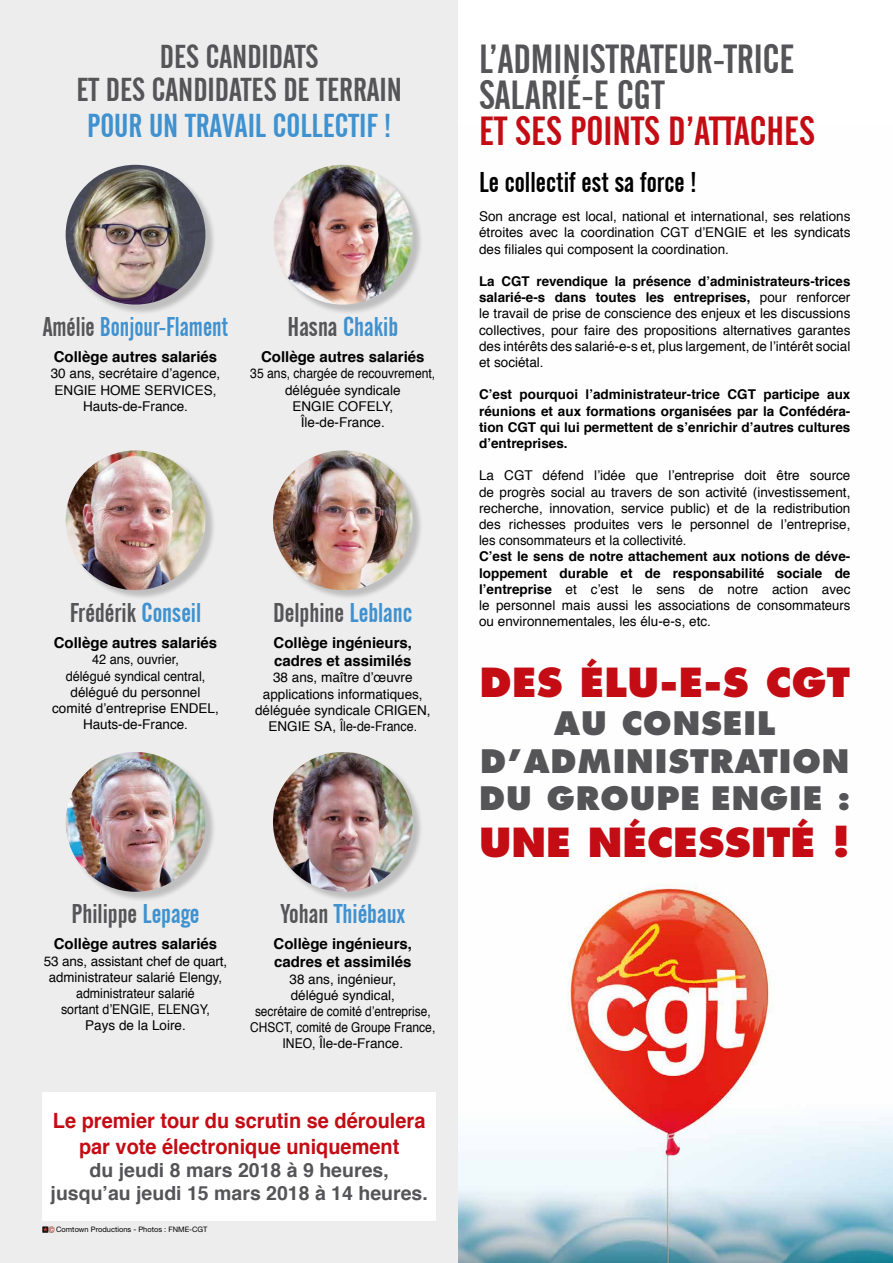
<style>
.page{position:relative;width:893px;height:1263px;background:#fff}
.page>*{position:absolute;margin:0;border:0;box-sizing:border-box;transform-origin:0 0}
.t1{font:40.5px/36px "Alternate Gothic No 2 BT";color:#555558}
.t2{font:40.5px "Alternate Gothic No 2 BT";color:#c40c14}
.t3{font:800 39px "Futura";color:#c40c14}
.t4{font:33px/33px "Alternate Gothic No 2 BT";color:#555558;text-align:center}
.t5{font:33px "Alternate Gothic No 2 BT";color:#3f91cf}
.t6{font:800 31.5px/37.8px "Futura";letter-spacing:.03em;color:#555558;text-align:center}
.t7{font:28.5px "Alternate Gothic No 2 BT";color:#000}
.t8{font:27px "Alternate Gothic No 2 BT";color:#555558}
.t9{font:27px "Alternate Gothic No 2 BT";color:#3f91cf}
.t10{font:27px "Alternate Gothic No 2 BT";color:#3f91cf;scale:.95 1}
.t11{font:700 21px/25.2px "Helvetica";color:#c40c14;text-align:center;scale:.95 1}
.t12{font:700 19.5px/23.4px "Helvetica";color:#555558;text-align:center}
.t13{font:700 15px/18px "Helvetica";color:#000}
.t14{font:13.5px/16.2px "Helvetica";color:#000;text-align:center}
.t15{font:700 13.5px/16.2px "Helvetica";color:#000;text-align:justify}
.t16{font:13.5px/16.2px "Helvetica";color:#000;text-align:center;scale:.94 1}
.t17{font:13.5px/16.2px "Helvetica";color:#000;text-align:center;scale:.9 1}
.t18{font:7.5px "Helvetica Neue LT Std";color:#000}
.s1{color:#555558}
.s2{color:#3f91cf}
.s3{font-weight:700}
</style>
<div class="page">
<img style="left:457px;top:123px;width:436px;height:1140px">
<div style="left:0;top:0;width:457px;height:1263px;background:#ededed"></div>
<div style="left:67px;top:166px;width:149px;height:149px;background:#000;opacity:.2"></div>
<img style="left:66px;top:165px;width:139px;height:140px;border-radius:70px">
<div style="left:274px;top:452px;width:149px;height:149px;background:#000;opacity:.2"></div>
<img style="left:273px;top:450px;width:140px;height:140px;border-radius:70px">
<div style="left:274px;top:166px;width:149px;height:149px;background:#000;opacity:.2"></div>
<img style="left:273px;top:165px;width:140px;height:140px;border-radius:70px">
<div style="left:67px;top:753px;width:149px;height:149px;background:#000;opacity:.2"></div>
<img style="left:66px;top:752px;width:139px;height:140px;border-radius:70px">
<div style="left:67px;top:452px;width:149px;height:149px;background:#000;opacity:.2"></div>
<img style="left:66px;top:450px;width:139px;height:140px;border-radius:70px">
<div style="left:274px;top:753px;width:149px;height:149px;background:#000;opacity:.2"></div>
<img style="left:273px;top:752px;width:140px;height:140px;border-radius:70px">
<div style="left:43px;top:1092px;width:393px;height:128px;background:#fff"></div>
<svg style="left:42px;top:1226px;width:12px;height:6px"></svg>
<h3 class="t4" style="left:76px;top:40px;width:327px">DES CANDIDATS<br>ET DES CANDIDATES DE TERRAIN</h3>
<h3 class="t5" style="left:87px;top:107px;width:306px">POUR UN TRAVAIL COLLECTIF !</h3>
<h3 class="t10" style="left:43px;top:311px;width:197px"><span class="s1">Amélie</span> Bonjour-Flament</h3>
<p class="t13" style="left:54px;top:348px;width:165px">Collège autres salariés</p>
<p class="t14" style="left:51px;top:366px;width:171px">30 ans, secrétaire d’agence,<br>ENGIE HOME SERVICES,<br>Hauts-de-France.</p>
<h3 class="t9" style="left:287px;top:311px;width:112px"><span class="s1">Hasna</span> Chakib</h3>
<p class="t13" style="left:261px;top:348px;width:165px">Collège autres salariés</p>
<p class="t17" style="left:250px;top:366px;width:207px">35 ans, chargée de recouvrement, déléguée syndicale<br>ENGIE COFELY,<br>Île-de-France.</p>
<h3 class="t8" style="left:70px;top:597px;width:133px">Frédérik <span class="s2">Conseil</span></h3>
<p class="t13" style="left:54px;top:634px;width:165px">Collège autres salariés</p>
<p class="t16" style="left:52px;top:652px;width:179px">42 ans, ouvrier,<br>délégué syndical central, délégué du personnel comité d’entreprise ENDEL,<br>Hauts-de-France.</p>
<h3 class="t8" style="left:273px;top:597px;width:141px">Delphine <span class="s2">Leblanc</span></h3>
<p class="t13" style="left:274px;top:634px;width:140px">Collège ingénieurs, cadres et assimilés</p>
<p class="t14" style="left:255px;top:670px;width:177px">38 ans, maître d’œuvre applications informatiques, déléguée syndicale CRIGEN,<br>ENGIE SA, Île-de-France.</p>
<h3 class="t8" style="left:71px;top:898px;width:130px">Philippe <span class="s2">Lepage</span></h3>
<p class="t13" style="left:54px;top:935px;width:165px">Collège autres salariés</p>
<p class="t14" style="left:44px;top:953px;width:185px">53 ans, assistant chef de quart, administrateur salarié Elengy, administrateur salarié<br>sortant d’ENGIE, ELENGY,<br>Pays de la Loire.</p>
<h3 class="t9" style="left:281px;top:898px;width:126px"><span class="s1">Yohan</span> Thiébaux</h3>
<p class="t13" style="left:274px;top:935px;width:140px">Collège ingénieurs, cadres et assimilés</p>
<p class="t14" style="left:250px;top:971px;width:187px">38 ans, ingénieur,<br>délégué syndical,<br>secrétaire de comité d’entreprise,<br>CHSCT, comité de Groupe France,<br>INEO, Île-de-France.</p>
<h3 class="t11" style="left:53px;top:1108px;width:394px">Le premier tour du scrutin se déroulera par vote électronique uniquement</h3>
<h3 class="t12" style="left:51px;top:1158px;width:379px">du jeudi 8 mars 2018 à 9 heures, jusqu’au jeudi 15 mars 2018 à 14 heures.</h3>
<p class="t18" style="left:56px;top:1225px;width:153px">Comtown Productions - Photos : FNME-CGT</p>
<h1 class="t1" style="left:479px;top:42px;width:317px">L’ADMINISTRATEUR-TRICE<br>SALARIÉ-E CGT</h1>
<h1 class="t2" style="left:479px;top:109px;width:337px">ET SES POINTS D’ATTACHES</h1>
<h3 class="t7" style="left:479px;top:167px;width:219px">Le collectif est sa force !</h3>
<p class="t14" style="left:479px;top:209px;width:373px;text-align:justify">Son ancrage est local, national et international, ses relations étroites avec la coordination CGT d’ENGIE et les syndicats des filiales qui composent la coordination.</p>
<p class="t14" style="left:479px;top:274px;width:373px;text-align:justify"><span class="s3">La CGT revendique la présence d’administrateurs-trices salarié-e-s dans toutes les entreprises,</span> pour renforcer le travail de prise de conscience des enjeux et les discussions collectives, pour faire des propositions alternatives garantes des intérêts des salarié-e-s et, plus largement, de l’intérêt social et sociétal.</p>
<p class="t15" style="left:479px;top:387px;width:373px">C’est pourquoi l’administrateur-trice CGT participe aux réunions et aux formations organisées par la Confédéra&shy;tion CGT qui lui permettent de s’enrichir d’autres cultures d’entreprises.</p>
<p class="t14" style="left:479px;top:468px;width:373px;text-align:justify">La CGT défend l’idée que l’entreprise doit être source de progrès social au travers de son activité (investissement, recherche, innovation, service public) et de la redistribution des richesses produites vers le personnel de l’entreprise, les consommateurs et la collectivité.</p>
<p class="t14" style="left:479px;top:549px;width:373px;text-align:justify"><span class="s3">C’est le sens de notre attachement aux notions de déve&shy;loppement durable et de responsabilité sociale de l’entreprise</span> et c’est le sens de notre action avec le personnel mais aussi les associations de consommateurs ou environnementales, les élu-e-s, etc.</p>
<h2 class="t3" style="left:479px;top:658px;width:372px">DES ÉLU-E-S CGT</h2>
<h3 class="t6" style="left:479px;top:704px;width:373px">AU CONSEIL<br>D’ADMINISTRATION<br>DU GROUPE ENGIE :</h3>
<h2 class="t3" style="left:479px;top:818px;width:373px">UNE NÉCESSITÉ !</h2>
</div>
